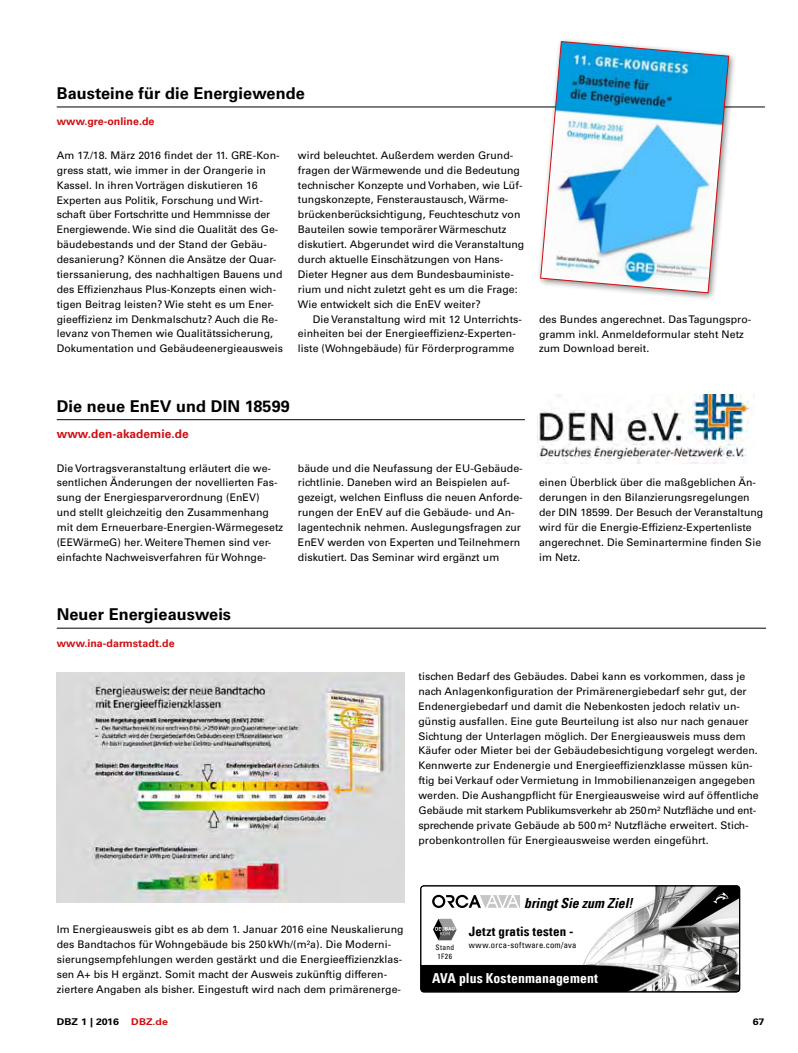
<style>
.page{position:relative;width:798px;height:1053px;background:#fff}
.page>*{position:absolute;margin:0;border:0;box-sizing:border-box;transform-origin:0 0}
.t1{font:700 16.25px "Univers LT Std";letter-spacing:.005em;color:#000}
.t2{font:13.88px "Univers Com 67 Bold Cond Obl";color:#000}
.t3{font:13.75px "Univers Com 67 Bold Cond";letter-spacing:.005em;color:#fff}
.t4{font:13px "Univers Com 67 Bold Cond";letter-spacing:.015em;color:#000}
.t5{font:700 11.88px "Univers LT Std";letter-spacing:.005em;color:#cd1013}
.t6{font:700 10.62px "Univers LT Std";letter-spacing:.005em;color:#cd1013}
.t7{font:10.5px/14.9px "Univers LT Std";letter-spacing:.005em;color:#000}
.t8{font:700 9.38px "Univers LT Std";letter-spacing:.005em;color:#000;scale:1.13 1}
.t9{font:700 9.38px "Univers LT Std";color:#cd1013;scale:1.13 1}
.t10{font:condensed 8.5px "Univers Com 57";letter-spacing:.025em;color:#000}
.t11{font:condensed 7.5px/8.8px "Univers Com 57";letter-spacing:.05em;color:#000}
</style>
<div class="page">
<hr style="left:57px;top:107px;width:707px;height:1px;background:#000">
<img style="left:537px;top:394px;width:217px;height:69px">
<hr style="left:57px;top:419px;width:467px;height:1px;background:#000">
<img style="left:57px;top:672px;width:347px;height:230px">
<hr style="left:57px;top:628px;width:708px;height:1px;background:#000">
<div style="left:535px;top:37px;width:201px;height:264px;background:#000;opacity:.5"></div>
<img style="left:540px;top:41px;width:188px;height:252px">
<img style="left:519px;top:887px;width:218px;height:77px">
<svg style="left:432px;top:894px;width:88px;height:13px"></svg>
<div style="left:420px;top:885px;width:319px;height:106px;border:1px solid #000;border-radius:3px"></div>
<svg style="left:433px;top:918px;width:23px;height:22px"></svg>
<svg style="left:420px;top:964px;width:319px;height:28px;background:#3b3b3b"></svg>
<svg style="left:671px;top:885px;width:69px;height:42px;background:#7e7e7e"></svg>
<h1 class="t1" style="left:57px;top:84px;width:249px">Bausteine für die Energiewende</h1>
<p class="t6" style="left:57px;top:115px;width:99px">www.gre-online.de</p>
<p class="t7" style="left:57px;top:148px;width:228px">Am 17./18. März 2016 findet der 11. GRE-Kon&shy;gress statt, wie immer in der Orangerie in Kassel. In ihren Vorträgen diskutieren 16<br>Experten aus Politik, Forschung und Wirt&shy;schaft über Fortschritte und Hemmnisse der Energiewende. Wie sind die Qualität des Ge&shy;bäudebestands und der Stand der Gebäu&shy;desanierung? Können die Ansätze der Quar&shy;tierssanierung, des nachhaltigen Bauens und des Effizienzhaus Plus-Konzepts einen wich&shy;tigen Beitrag leisten? Wie steht es um Ener&shy;gieeffizienz im Denkmalschutz? Auch die Re&shy;levanz von Themen wie Qualitätssicherung, Dokumentation und Gebäudeenergieausweis</p>
<p class="t7" style="left:298px;top:148px;width:228px">wird beleuchtet. Außerdem werden Grund&shy;fragen der Wärmewende und die Bedeutung technischer Konzepte und Vorhaben, wie Lüf&shy;tungskonzepte, Fensteraustausch, Wärme&shy;brückenberücksichtigung, Feuchteschutz von Bauteilen sowie temporärer Wärmeschutz diskutiert. Abgerundet wird die Veranstaltung durch aktuelle Einschätzungen von Hans-Dieter Hegner aus dem Bundesbauministe&shy;rium und nicht zuletzt geht es um die Frage:<br>Wie entwickelt sich die EnEV weiter?</p>
<p class="t7" style="left:298px;top:311px;width:225px;text-indent:15px">Die Veranstaltung wird mit 12 Unterrichts&shy;einheiten bei der Energieeffizienz-Experten&shy;liste (Wohngebäude) für Förderprogramme</p>
<p class="t7" style="left:539px;top:311px;width:214px">des Bundes angerechnet. Das Tagungspro&shy;gramm inkl. Anmeldeformular steht Netz zum Download bereit.</p>
<h1 class="t1" style="left:57px;top:397px;width:234px">Die neue EnEV und DIN 18599</h1>
<p class="t5" style="left:57px;top:427px;width:133px">www.den-akademie.de</p>
<p class="t7" style="left:57px;top:460px;width:228px">Die Vortragsveranstaltung erläutert die we&shy;sentlichen Änderungen der novellierten Fas&shy;sung der Energiesparverordnung (EnEV)<br>und stellt gleichzeitig den Zusammenhang mit dem Erneuerbare-Energien-Wärmegesetz (EEWärmeG) her. Weitere Themen sind ver&shy;einfachte Nachweisverfahren für Wohnge-</p>
<p class="t7" style="left:298px;top:460px;width:226px">bäude und die Neufassung der EU-Gebäude&shy;richtlinie. Daneben wird an Beispielen auf&shy;gezeigt, welchen Einfluss die neuen Anforde&shy;rungen der EnEV auf die Gebäude- und An&shy;lagentechnik nehmen. Auslegungsfragen zur EnEV werden von Experten und Teilnehmern diskutiert. Das Seminar wird ergänzt um</p>
<p class="t7" style="left:539px;top:475px;width:226px">einen Überblick über die maßgeblichen Än&shy;derungen in den Bilanzierungsregelungen der DIN 18599. Der Besuch der Veranstaltung wird für die Energie-Effizienz-Expertenliste angerechnet. Die Seminartermine finden Sie im Netz.</p>
<h1 class="t1" style="left:57px;top:605px;width:176px">Neuer Energieausweis</h1>
<p class="t6" style="left:57px;top:636px;width:119px">www.ina-darmstadt.de</p>
<p class="t7" style="left:418px;top:669px;width:341px">tischen Bedarf des Gebäudes. Dabei kann es vorkommen, dass je nach Anlagenkonfiguration der Primärenergiebedarf sehr gut, der Endenergiebedarf und damit die Nebenkosten jedoch relativ un&shy;günstig ausfallen. Eine gute Beurteilung ist also nur nach genauer Sichtung der Unterlagen möglich. Der Energieausweis muss dem Käufer oder Mieter bei der Gebäudebesichtigung vorgelegt werden.<br>Kennwerte zur Endenergie und Energieeffizienzklasse müssen kün&shy;ftig bei Verkauf oder Vermietung in Immobilienanzeigen angegeben werden. Die Aushangpflicht für Energieausweise wird auf öffentliche Gebäude mit starkem Publikumsverkehr ab 250m² Nutzfläche und ent&shy;sprechende private Gebäude ab 500m² Nutzfläche erweitert. Stich&shy;probenkontrollen für Energieausweise werden eingeführt.</p>
<p class="t7" style="left:57px;top:922px;width:348px">Im Energieausweis gibt es ab dem 1. Januar 2016 eine Neuskalierung des Bandtachos für Wohngebäude bis 250kWh/(m²a). Die Moderni&shy;sierungsempfehlungen werden gestärkt und die Energieeffizienzklas&shy;sen A+ bis H ergänzt. Somit macht der Ausweis zukünftig differen&shy;ziertere Angaben als bisher. Eingestuft wird nach dem primärenerge-</p>
<h2 class="t2" style="left:524px;top:894px;width:110px">bringt Sie zum Ziel!</h2>
<p class="t10" style="left:468px;top:939px;width:109px">www.orca-software.com/ava</p>
<p class="t4" style="left:468px;top:923px;width:106px">Jetzt gratis testen -</p>
<h3 class="t3" style="left:432px;top:969px;width:167px">AVA plus Kostenmanagement</h3>
<p class="t11" style="left:435px;top:942px;width:20px">Stand<br>1F26</p>
<p class="t8" style="left:57px;top:1016px;width:57px">DBZ 1 | 2016</p>
<p class="t9" style="left:131px;top:1016px;width:34px">DBZ.de</p>
<p class="t8" style="left:752px;top:1016px;width:12px">67</p>
</div>
